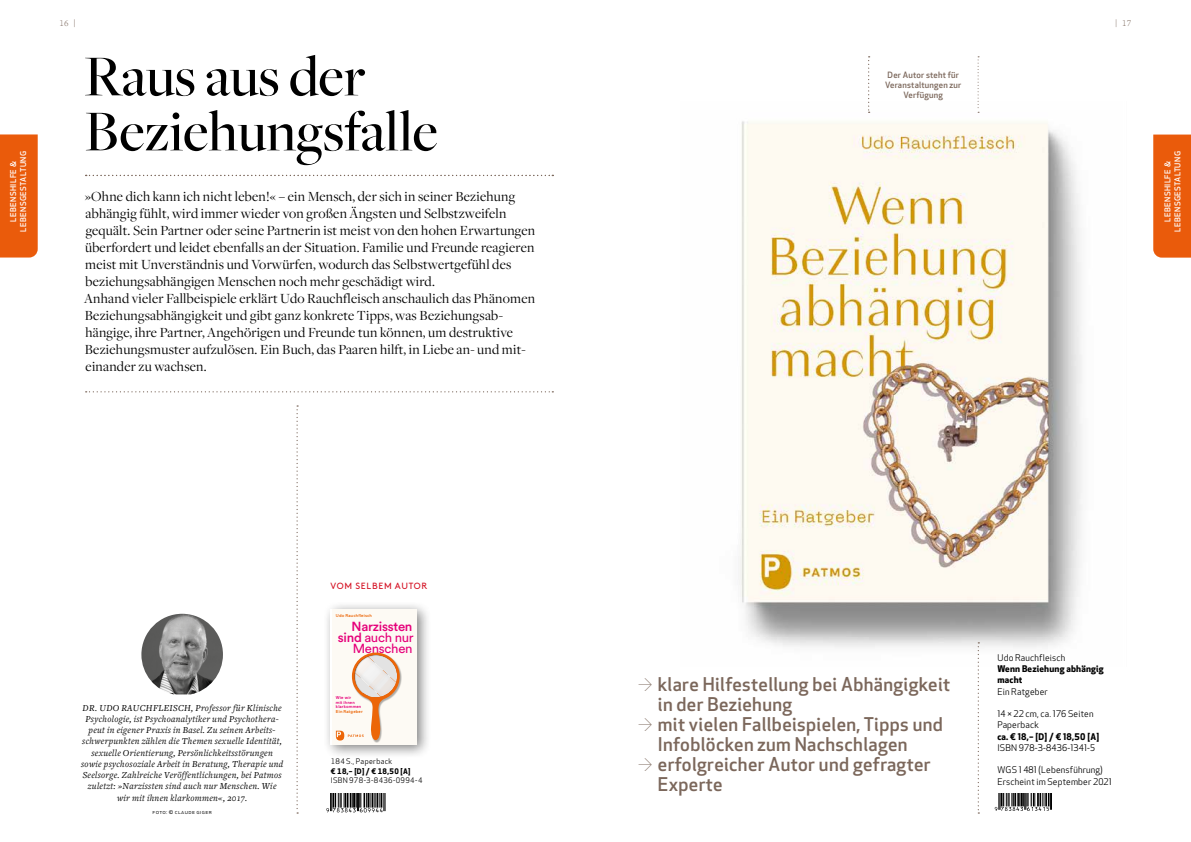
<style>
.page{position:relative;width:1191px;height:842px;background:#fff}
.page>*{position:absolute;margin:0;border:0;box-sizing:border-box;transform-origin:0 0}
.t1{font:500 60px/55px "Freight Big Pro";color:#000}
.t2{font:500 18.5px/20px "Apex New";letter-spacing:.02em;color:#7b675b}
.t3{font:14.5px/17px "Freight Disp Pro";letter-spacing:.015em;color:#000}
.t4{font:13px/11.2px "Circular Std";letter-spacing:-.02em;color:#e6007a;text-align:right}
.t5{font:italic 9.5px/11.2px "Freight Text Pro";letter-spacing:.03em;color:#000;text-align:center}
.t6{font:9px/11.2px "Apex New";letter-spacing:.02em;color:#000}
.t7{font:700 9px/11.2px "Apex New";letter-spacing:.02em;color:#000}
.t8{font:9px "Brown Std";letter-spacing:.085em;color:#d51224}
.t9{font:300 9px "Freight Text Pro";color:#7b675b}
.t10{font:500 8.5px/10px "Apex New";letter-spacing:.025em;color:#7b675b;text-align:center}
.t11{font:500 7.9px/9.8px "Apex New";letter-spacing:.06em;color:#fff;text-align:center}
.t12{font:7.5px "Apex New";letter-spacing:.045em;color:#000}
.t13{font:700 7.5px "Apex New";color:#000}
.t14{font:6px "Apex New";letter-spacing:.055em;color:#000}
.t15{font:500 4.3px "Maax";letter-spacing:.03em;color:#ec6608}
.t16{font:500 4.3px/4.6px "Maax";letter-spacing:.03em;color:#e6007a}
.s1{font-weight:500}
.s2{font-weight:300;font-size:17px}
</style>
<div class="page">
<img style="left:739px;top:102px;width:343px;height:546px">
<svg style="left:977px;top:642px;width:2px;height:172px"></svg>
<svg style="left:994px;top:793px;width:58px;height:18px"></svg>
<div style="left:0;top:134px;width:38px;height:124px;background:#ea5b0b"></div>
<div style="left:1153px;top:135px;width:38px;height:123px;background:#ea5b0b"></div>
<img style="left:141px;top:614px;width:82px;height:80px">
<svg style="left:296px;top:405px;width:2px;height:409px"></svg>
<svg style="left:86px;top:391px;width:467px;height:1px"></svg>
<svg style="left:86px;top:175px;width:467px;height:1px"></svg>
<svg style="left:327px;top:812px;width:56px;height:1px"></svg>
<svg style="left:326px;top:793px;width:60px;height:19px"></svg>
<div style="left:323px;top:601px;width:109px;height:158px;background:#000;opacity:.5"></div>
<div style="left:332px;top:609px;width:85px;height:135px;background:#fdfaf4"></div>
<div style="left:352px;top:653px;width:50px;height:90px;background:#000;opacity:.32"></div>
<svg style="left:336px;top:653px;width:64px;height:87px"></svg>
<div style="left:354px;top:655px;width:43px;height:42px;background:#000;opacity:.75"></div>
<svg style="left:868px;top:56px;width:1px;height:57px"></svg>
<svg style="left:977px;top:56px;width:2px;height:57px"></svg>
<p class="t9" style="left:60px;top:17px;width:18px">16 |</p>
<p class="t9" style="left:1115px;top:17px;width:18px">| 17</p>
<h1 class="t1" style="left:84px;top:47px;width:355px">Raus aus der<br>Beziehungsfalle</h1>
<p class="t3" style="left:84px;top:188px;width:452px">»Ohne dich kann ich nicht leben!« – ein Mensch, der sich in seiner Beziehung abhängig fühlt, wird immer wieder von großen Ängsten und Selbstzweifeln gequält. Sein Partner oder seine Partnerin ist meist von den hohen Erwartungen überfordert und leidet ebenfalls an der Situation. Familie und Freunde reagieren meist mit Unverständnis und Vorwürfen, wodurch das Selbstwertgefühl des beziehungsabhängigen Menschen noch mehr geschädigt wird.<br>Anhand vieler Fallbeispiele erklärt Udo Rauchfleisch anschaulich das Phänomen Beziehungsabhängigkeit und gibt ganz konkrete Tipps, was Beziehungsab&shy;hängige, ihre Partner, Angehörigen und Freunde tun können, um destruktive Beziehungsmuster aufzulösen. Ein Buch, das Paaren hilft, in Liebe an- und mit&shy;einander zu wachsen.</p>
<p class="t10" style="left:885px;top:70px;width:78px">Der Autor steht für<br>Veranstaltungen zur<br>Verfügung</p>
<p class="t11" style="left:8px;top:232px;width:82px;rotate:-90deg">LEBENSHILFE &amp;<br>LEBENSGESTALTUNG</p>
<p class="t11" style="left:1162px;top:232px;width:82px;rotate:-90deg">LEBENSHILFE &amp;<br>LEBENSGESTALTUNG</p>
<p class="t5" style="left:81px;top:702px;width:204px">DR. UDO RAUCHFLEISCH, Professor für Klinische Psychologie, ist Psychoanalytiker und Psychothera&shy;peut in eigener Praxis in Basel. Zu seinen Arbeits&shy;schwerpunkten zählen die Themen sexuelle Identität, sexuelle Orientierung, Persönlichkeitsstörungen sowie psychosoziale Arbeit in Beratung, Therapie und Seelsorge. Zahlreiche Veröffentlichungen, bei Patmos zuletzt: »Narzissten sind auch nur Menschen. Wie wir mit ihnen klarkommen«, 2017.</p>
<p class="t14" style="left:153px;top:808px;width:61px">Foto: © Claude Giger</p>
<p class="t8" style="left:330px;top:580px;width:98px">VOM SELBEM AUTOR</p>
<p class="t15" style="left:336px;top:613px;width:38px">Udo Rauchfleisch</p>
<p class="t4" style="left:338px;top:620px;width:77px"><span class="s1">Narzissten sind</span> auch nur<br>Menschen</p>
<p class="t16" style="left:336px;top:695px;width:27px">Wie wir<br>mit ihnen klarkommen</p>
<p class="t15" style="left:336px;top:709px;width:28px">Ein Ratgeber</p>
<p class="t12" style="left:331px;top:756px;width:63px">184 S., Paperback</p>
<p class="t13" style="left:331px;top:765px;width:81px">€ 18,– [D] / € 18,50 [A]</p>
<p class="t12" style="left:331px;top:776px;width:93px">ISBN 978-3-8436-0994-4</p>
<p class="t2" style="left:658px;top:674px;width:294px;text-indent:-20px"><span class="s2">→</span> klare Hilfestellung bei Abhängigkeit in der Beziehung</p>
<p class="t2" style="left:658px;top:714px;width:286px;text-indent:-20px"><span class="s2">→</span> mit vielen Fallbeispielen, Tipps und<br>Infoblöcken zum Nachschlagen</p>
<p class="t2" style="left:658px;top:754px;width:274px;text-indent:-20px"><span class="s2">→</span> erfolgreicher Autor und gefragter<br>Experte</p>
<p class="t6" style="left:997px;top:652px;width:69px">Udo Rauchfleisch</p>
<p class="t7" style="left:997px;top:663px;width:108px">Wenn Beziehung abhängig macht</p>
<p class="t6" style="left:997px;top:686px;width:52px">Ein Ratgeber</p>
<p class="t6" style="left:997px;top:708px;width:98px">14 × 22 cm, ca. 176 Seiten<br>Paperback</p>
<p class="t7" style="left:997px;top:730px;width:103px">ca. € 18,– [D] / € 18,50 [A]</p>
<p class="t6" style="left:997px;top:742px;width:99px">ISBN 978-3-8436-1341-5</p>
<p class="t6" style="left:997px;top:764px;width:116px">WGS 1 481 (Lebensführung)<br>Erscheint im September 2021</p>
</div>
